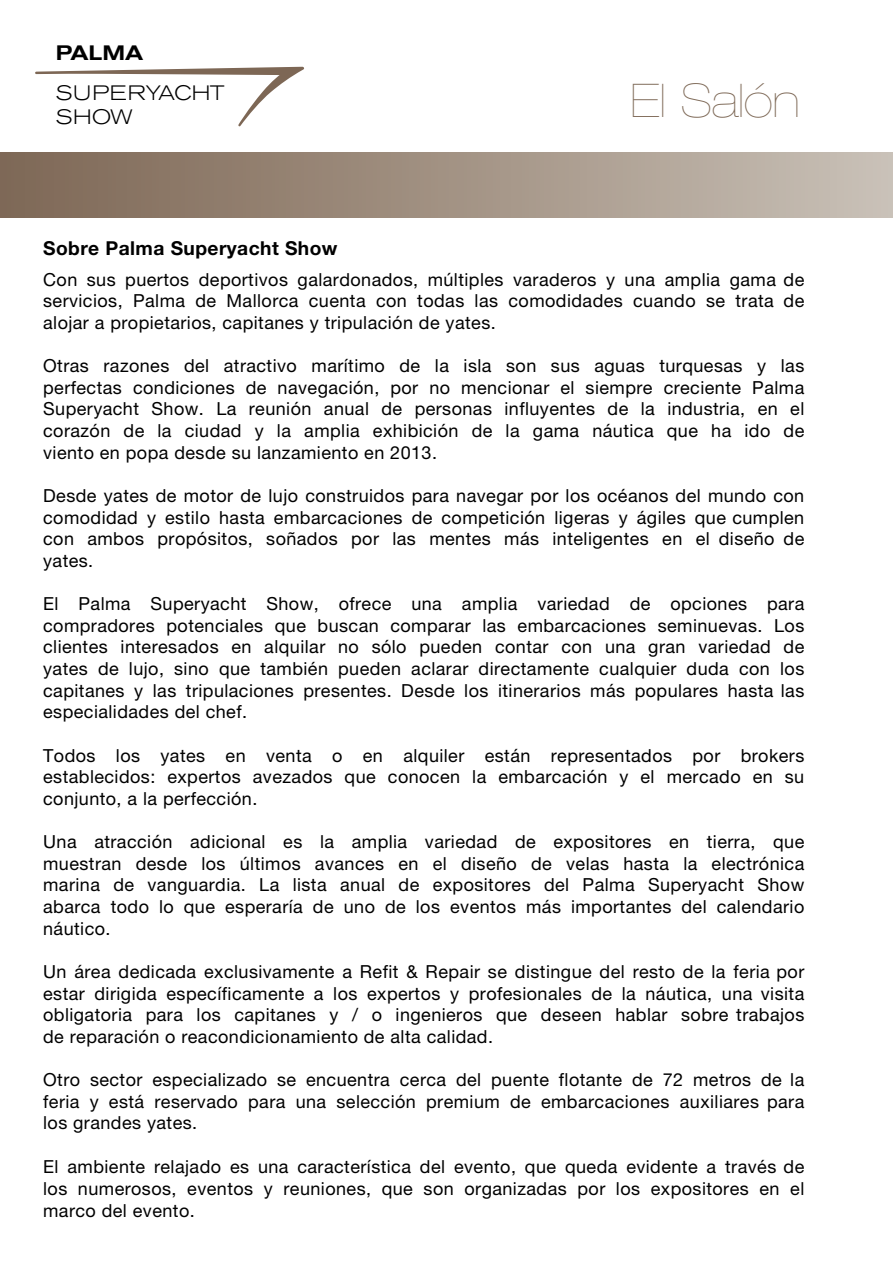
<style>
.page{position:relative;width:893px;height:1263px;background:#fff}
.page>*{position:absolute;margin:0;border:0;box-sizing:border-box;transform-origin:0 0}
.t1{font:200 expanded 46.5px "Helvetica Neue LT Std";color:#7d6856}
.t2{font:300 expanded 20.7px/24.3px "Akzidenz Grotesk BE";letter-spacing:.02em;color:#000}
.t3{font:500 expanded 20.7px "Akzidenz Grotesk BE";color:#000}
.t4{font:700 19.2px "Helvetica Neue LT Std";letter-spacing:.025em;color:#000}
.t5{font:18px/21.6px "Helvetica Neue LT Std";letter-spacing:.025em;color:#000;text-align:justify}
</style>
<div class="page">
<svg style="left:35px;top:67px;width:269px;height:60px"></svg>
<div style="left:0;top:152px;width:893px;height:66px;background:linear-gradient(to right,#7d6653,#c8c0b6)"></div>
<p class="t3" style="left:56px;top:41px;width:89px">PALMA</p>
<p class="t2" style="left:56px;top:81px;width:170px">SUPERYACHT<br>SHOW</p>
<h1 class="t1" style="left:630px;top:73px;width:171px">El Salón</h1>
<p class="t4" style="left:43px;top:236px;width:296px">Sobre Palma Superyacht Show</p>
<p class="t5" style="left:43px;top:268px;width:763px">Con sus puertos deportivos galardonados, múltiples varaderos y una amplia gama de servicios, Palma de Mallorca cuenta con todas las comodidades cuando se trata de alojar a propietarios, capitanes y tripulación de yates.</p>
<p class="t5" style="left:43px;top:355px;width:763px">Otras razones del atractivo marítimo de la isla son sus aguas turquesas y las perfectas condiciones de navegación, por no mencionar el siempre creciente Palma Superyacht Show. La reunión anual de personas influyentes de la industria, en el corazón de la ciudad y la amplia exhibición de la gama náutica que ha ido de viento en popa desde su lanzamiento en 2013.</p>
<p class="t5" style="left:43px;top:484px;width:763px">Desde yates de motor de lujo construidos para navegar por los océanos del mundo con comodidad y estilo hasta embarcaciones de competición ligeras y ágiles que cumplen con ambos propósitos, soñados por las mentes más inteligentes en el diseño de yates.</p>
<p class="t5" style="left:43px;top:593px;width:763px">El Palma Superyacht Show, ofrece una amplia variedad de opciones para compradores potenciales que buscan comparar las embarcaciones seminuevas. Los clientes interesados en alquilar no sólo pueden contar con una gran variedad de yates de lujo, sino que también pueden aclarar directamente cualquier duda con los capitanes y las tripulaciones presentes. Desde los itinerarios más populares hasta las especialidades del chef.</p>
<p class="t5" style="left:43px;top:744px;width:763px">Todos los yates en venta o en alquiler están representados por brokers establecidos: expertos avezados que conocen la embarcación y el mercado en su conjunto, a la perfección.</p>
<p class="t5" style="left:43px;top:831px;width:763px">Una atracción adicional es la amplia variedad de expositores en tierra, que muestran desde los últimos avances en el diseño de velas hasta la electrónica marina de vanguardia. La lista anual de expositores del Palma Superyacht Show abarca todo lo que esperaría de uno de los eventos más importantes del calendario náutico.</p>
<p class="t5" style="left:43px;top:960px;width:763px">Un área dedicada exclusivamente a Refit &amp; Repair se distingue del resto de la feria por estar dirigida específicamente a los expertos y profesionales de la náutica, una visita obligatoria para los capitanes y / o ingenieros que deseen hablar sobre trabajos de reparación o reacondicionamiento de alta calidad.</p>
<p class="t5" style="left:43px;top:1069px;width:763px">Otro sector especializado se encuentra cerca del puente flotante de 72 metros de la feria y está reservado para una selección premium de embarcaciones auxiliares para los grandes yates.</p>
<p class="t5" style="left:43px;top:1155px;width:763px;line-height:22.2px">El ambiente relajado es una característica del evento, que queda evidente a través de los numerosos, eventos y reuniones, que son organizadas por los expositores en el marco del evento.</p>
</div>
